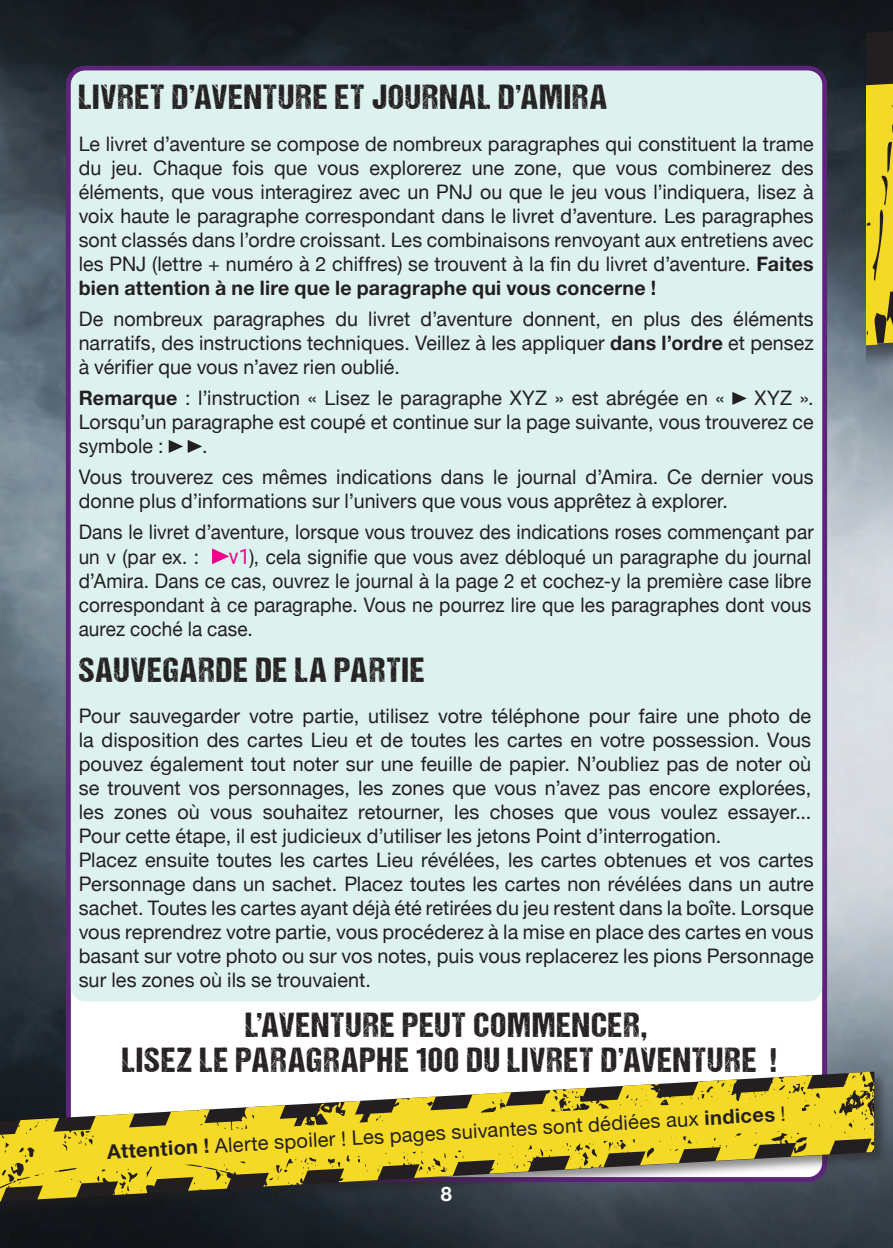
<style>
.page{position:relative;width:893px;height:1248px;background:#fff}
.page>*{position:absolute;margin:0;border:0;box-sizing:border-box;transform-origin:0 0}
.t1{font:35px/35px "DCC Ash";letter-spacing:.04em;color:#231f20;text-align:center}
.t2{font:20px/24px "Helvetica Neue";letter-spacing:.005em;color:#231f20;text-align:justify}
.t3{font:20px/24px "Helvetica Neue";letter-spacing:.005em;color:#231f20;text-align:justify;scale:.95 1}
.t4{font:700 20px "Helvetica Neue LT Std";letter-spacing:.015em;color:#231f20}
.t5{font:700 20px "Helvetica Neue LT Std";color:#fff}
.s1{font-family:"Helvetica Neue LT Std";font-weight:700}
.s2{font-family:"Roboto";font-size:21.25px;color:#ed028c}
</style>
<div class="page">
<img style="left:0;top:0;width:893px;height:1247px">
<div style="left:68px;top:68px;width:757px;height:1111px;background:#fff;border-radius:17px"></div>
<div style="left:71px;top:71px;width:751px;height:930px;background:#ddf1ef;border-radius:14px"></div>
<div style="left:866px;top:0;width:27px;height:456px;background:#9eacb5"></div>
<svg style="left:847px;top:0;width:46px;height:435px;background:#7b7947"></svg>
<div style="left:0;top:1069px;width:890px;height:178px;background:#231f20;opacity:.52"></div>
<svg style="left:0;top:1071px;width:875px;height:176px"></svg>
<svg style="left:92px;top:1097px;width:711px;height:72px;background:#d6c236"></svg>
<svg style="left:732px;top:392px;width:15px;height:13px"></svg>
<svg style="left:169px;top:440px;width:33px;height:13px"></svg>
<svg style="left:212px;top:548px;width:17px;height:16px"></svg>
<h1 class="t1" style="left:79px;top:79px;width:530px">LIVRET D’AVENTURE ET JOURNAL D’AMIRA</h1>
<p class="t2" style="left:79px;top:131px;width:736px">Le livret d’aventure se compose de nombreux paragraphes qui constituent la trame du jeu. Chaque fois que vous explorerez une zone, que vous combinerez des éléments, que vous interagirez avec un PNJ ou que le jeu vous l’indiquera, lisez à voix haute le paragraphe correspondant dans le livret d’aventure. Les paragraphes sont classés dans l’ordre croissant. Les combinaisons renvoyant aux entretiens avec les PNJ (lettre + numéro à 2 chiffres) se trouvent à la fin du livret d’aventure. <span class="s1">Faites</span></p>
<p class="t4" style="left:79px;top:275px;width:579px">bien attention à ne lire que le paragraphe qui vous concerne !</p>
<p class="t2" style="left:79px;top:306px;width:737px">De nombreux paragraphes du livret d’aventure donnent, en plus des éléments narratifs, des instructions techniques. Veillez à les appliquer <span class="s1">dans l’ordre</span> et pensez à vérifier que vous n’avez rien oublié.</p>
<p class="t2" style="left:79px;top:385px;width:647px"><span class="s1">Remarque</span> : l’instruction « Lisez le paragraphe XYZ » est abrégée en «</p>
<p class="t2" style="left:79px;top:385px;width:737px;text-indent:676px">XYZ ».<br>Lorsqu’un paragraphe est coupé et continue sur la page suivante, vous trouverez ce symbole :</p>
<p class="t2" style="left:79px;top:430px;width:736px;line-height:31px;text-indent:123px">.<br>Vous trouverez ces mêmes indications dans le journal d’Amira. Ce dernier vous</p>
<p class="t2" style="left:79px;top:485px;width:736px;line-height:31px">donne plus d’informations sur l’univers que vous vous apprêtez à explorer.<br>Dans le livret d’aventure, lorsque vous trouvez des indications roses commençant par</p>
<p class="t3" style="left:79px;top:544px;width:128px">un v (par ex. :</p>
<p class="t3" style="left:79px;top:544px;width:773px;text-indent:150px"><span class="s2">v1</span>), cela signifie que vous avez débloqué un paragraphe du journal d’Amira. Dans ce cas, ouvrez le journal à la page 2 et cochez-y la première case libre correspondant à ce paragraphe. Vous ne pourrez lire que les paragraphes dont vous aurez coché la case.</p>
<h1 class="t1" style="left:79px;top:651px;width:347px">SAUVEGARDE DE LA PARTIE</h1>
<p class="t2" style="left:79px;top:703px;width:737px;text-align:left">Pour sauvegarder votre partie, utilisez votre téléphone pour faire une photo de la disposition des cartes Lieu et de toutes les cartes en votre possession. Vous pouvez également tout noter sur une feuille de papier. N’oubliez pas de noter où se trouvent vos personnages, les zones que vous n’avez pas encore explorées, les zones où vous souhaitez retourner, les choses que vous voulez essayer...<br>Pour cette étape, il est judicieux d’utiliser les jetons Point d’interrogation.<br>Placez ensuite toutes les cartes Lieu révélées, les cartes obtenues et vos cartes Personnage dans un sachet. Placez toutes les cartes non révélées dans un autre sachet. Toutes les cartes ayant déjà été retirées du jeu restent dans la boîte. Lorsque vous reprendrez votre partie, vous procéderez à la mise en place des cartes en vous basant sur votre photo ou sur vos notes, puis vous replacerez les pions Personnage sur les zones où ils se trouvaient.</p>
<h1 class="t1" style="left:122px;top:1006px;width:656px">L’AVENTURE PEUT COMMENCER,<br>LISEZ LE PARAGRAPHE 100 DU LIVRET D’AVENTURE !</h1>
<p class="t2" style="left:106px;top:1137px;width:681px;rotate:-3deg"><span class="s1">Attention !</span> Alerte spoiler ! Les pages suivantes sont dédiées aux <span class="s1">indices</span> !</p>
<p class="t5" style="left:441px;top:1180px;width:13px">8</p>
</div>
